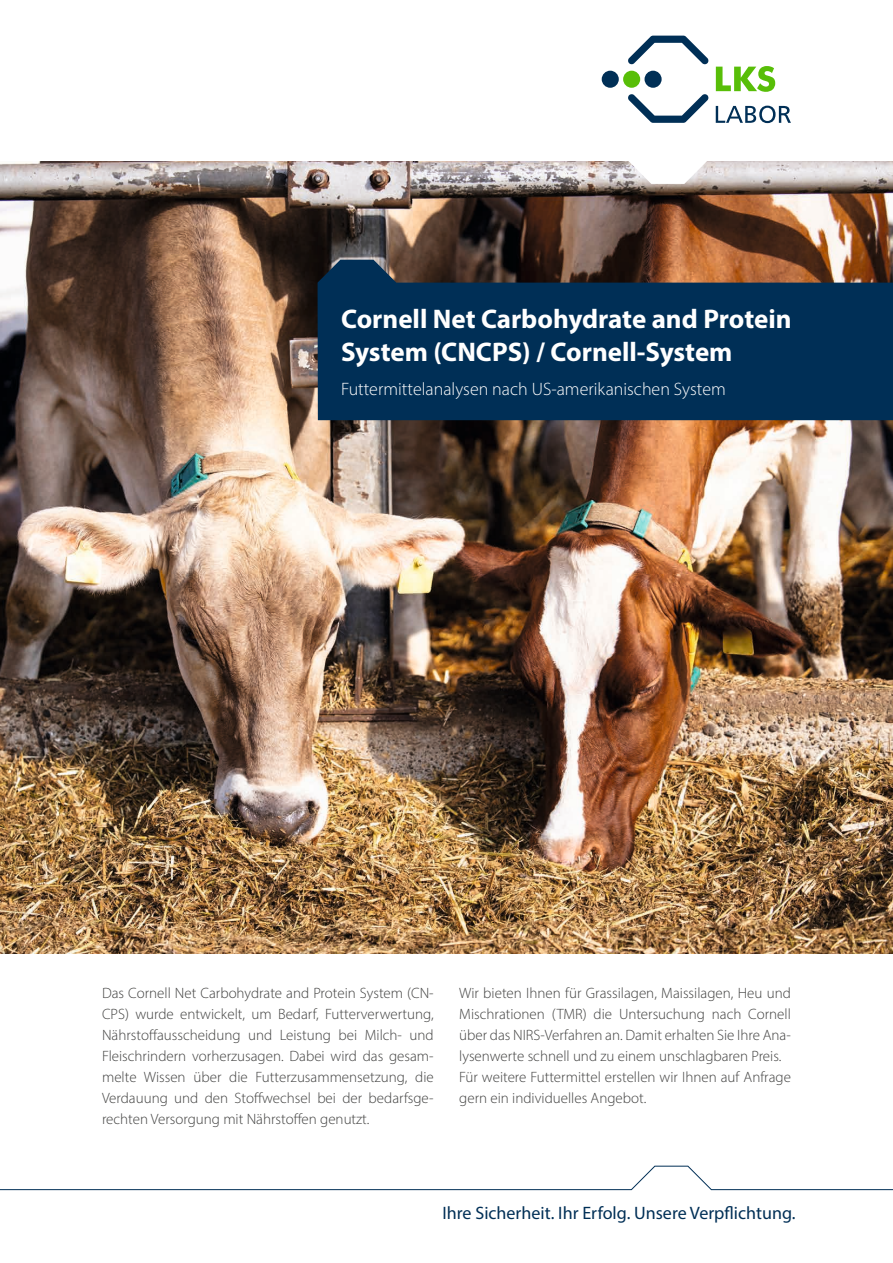
<style>
.page{position:relative;width:893px;height:1263px;background:#fff}
.page>*{position:absolute;margin:0;border:0;box-sizing:border-box;transform-origin:0 0}
.t1{font:700 27px/32.4px "Myriad Pro";color:#fff}
.t2{font:300 18px "Myriad Pro";color:#fff}
.t3{font:18px "Myriad Pro";color:#002f56}
.t4{font:300 15px/21px "Myriad Pro";color:#40403f;text-align:justify}
</style>
<div class="page">
<img style="left:0;top:161px;width:893px;height:792px">
<div style="left:623px;top:71px;width:17px;height:17px;background:#58be08;border-radius:50%"></div>
<div style="left:644px;top:71px;width:18px;height:17px;background:#002f56;border-radius:50%"></div>
<svg style="left:628px;top:36px;width:81px;height:29px"></svg>
<div style="left:602px;top:71px;width:17px;height:17px;background:#002f56;border-radius:50%"></div>
<svg style="left:716px;top:66px;width:59px;height:26px"></svg>
<svg style="left:716px;top:106px;width:75px;height:17px"></svg>
<svg style="left:628px;top:94px;width:81px;height:29px"></svg>
<svg style="left:628px;top:161px;width:80px;height:23px"></svg>
<svg style="left:0;top:1165px;width:893px;height:25px"></svg>
<svg style="left:318px;top:260px;width:575px;height:160px;background:#0d314f"></svg>
<h1 class="t1" style="left:341px;top:302px;width:452px">Cornell Net Carbohydrate and Protein<br>System (CNCPS) / Cornell-System</h1>
<p class="t2" style="left:341px;top:378px;width:386px">Futtermittelanalysen nach US-amerikanischen System</p>
<p class="t4" style="left:102px;top:983px;width:333px">Das Cornell Net Carbohydrate and Protein System (CN-CPS) wurde entwickelt, um Bedarf, Futterverwertung, Nährstoffausscheidung und Leistung bei Milch- und Fleischrindern vorherzusagen. Dabei wird das gesam&shy;melte Wissen über die Futterzusammensetzung, die Verdauung und den Stoffwechsel bei der bedarfsge&shy;rechten Versorgung mit Nährstoffen genutzt.</p>
<p class="t4" style="left:459px;top:983px;width:333px;text-align:left">Wir bieten Ihnen für Grassilagen, Maissilagen, Heu und Mischrationen (TMR) die Untersuchung nach Cornell über das NIRS-Verfahren an. Damit erhalten Sie Ihre Ana&shy;lysenwerte schnell und zu einem unschlagbaren Preis.<br>Für weitere Futtermittel erstellen wir Ihnen auf Anfrage gern ein individuelles Angebot.</p>
<p class="t3" style="left:442px;top:1202px;width:355px">Ihre Sicherheit. Ihr Erfolg. Unsere Verpflichtung.</p>
</div>
